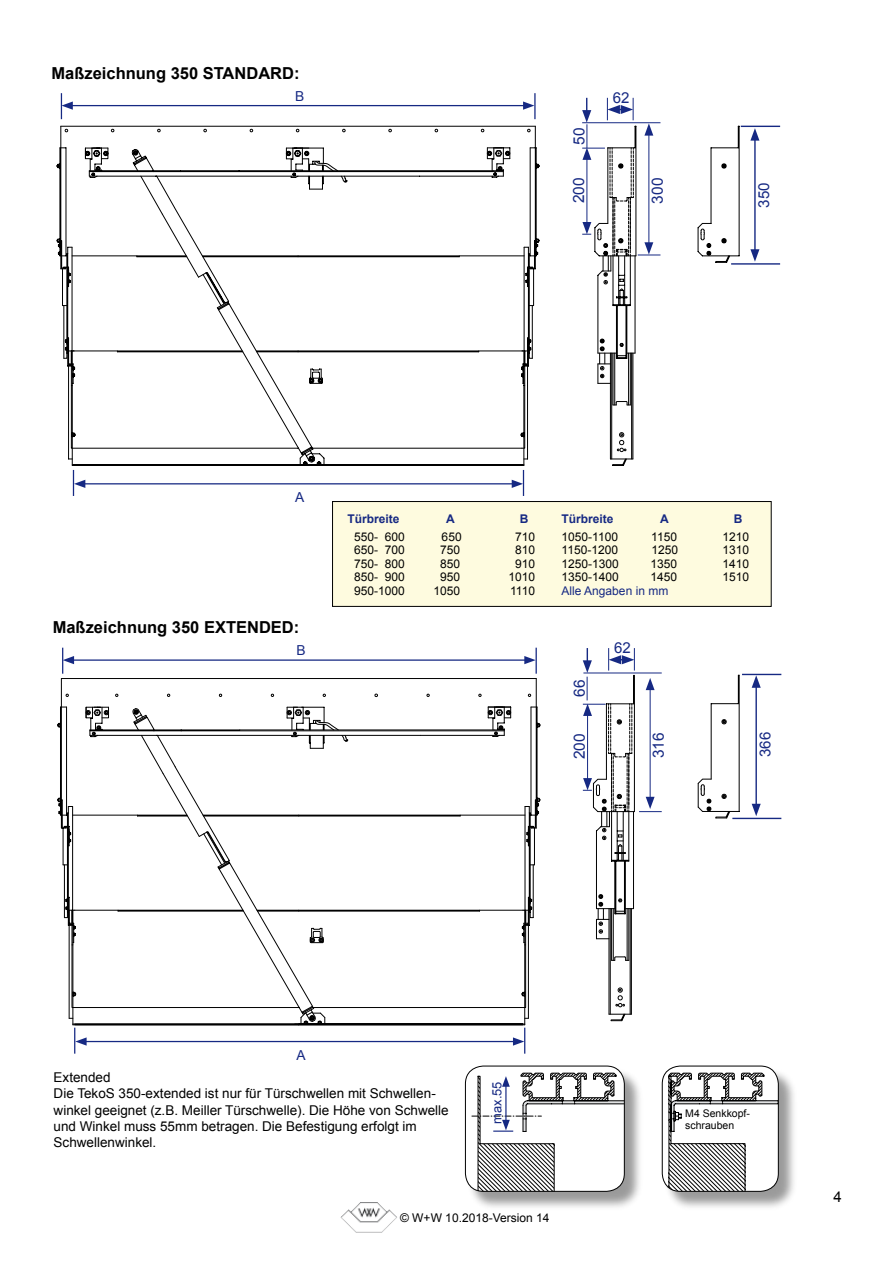
<style>
.page{position:relative;width:893px;height:1263px;background:#fff}
.page>*{position:absolute;margin:0;border:0;box-sizing:border-box;transform-origin:0 0}
.t1{font:700 16.5px "Arial";color:#000}
.t2{font:15.45px "Arial";color:#162983}
.t3{font:15.15px "Arial";color:#162983}
.t4{font:15px "Arial";color:#162983}
.t5{font:13.8px "Arial";color:#162983}
.t6{font:13.5px/16.2px "Arial";color:#000}
.t7{font:12.9px "Arial";color:#162983}
.t8{font:12px "Arial";color:#000}
.t9{font:700 12px "Arial";color:#162983}
.t10{font:12px "Arial";color:#162983}
.t11{font:10.5px/12.6px "Arial";color:#000}
</style>
<div class="page">
<img style="left:341px;top:1202px;width:56px;height:30px">
<div style="left:333px;top:501px;width:438px;height:105px;background:#fefbdf"></div>
<div style="left:332px;top:501px;width:439px;height:106px;border:1px solid #000"></div>
<svg style="left:697px;top:125px;width:47px;height:138px"></svg>
<hr style="left:731px;top:263px;width:49px;height:2px;background:#162983">
<hr style="left:754px;top:138px;width:2px;height:114px;background:#162983">
<svg style="left:750px;top:249px;width:9px;height:13px"></svg>
<svg style="left:750px;top:128px;width:9px;height:13px"></svg>
<hr style="left:70px;top:105px;width:456px;height:1px;background:#162983">
<svg style="left:523px;top:101px;width:11px;height:9px"></svg>
<hr style="left:534px;top:93px;width:2px;height:26px;background:#162983">
<svg style="left:61px;top:93px;width:12px;height:26px"></svg>
<svg style="left:56px;top:126px;width:482px;height:370px"></svg>
<hr style="left:741px;top:126px;width:39px;height:1px;background:#162983">
<svg style="left:582px;top:98px;width:78px;height:368px"></svg>
<hr style="left:732px;top:818px;width:49px;height:1px;background:#162983">
<hr style="left:755px;top:685px;width:2px;height:122px;background:#162983">
<svg style="left:752px;top:804px;width:9px;height:12px"></svg>
<hr style="left:71px;top:659px;width:456px;height:2px;background:#162983">
<hr style="left:84px;top:1041px;width:432px;height:1px;background:#162983">
<svg style="left:524px;top:648px;width:13px;height:26px"></svg>
<svg style="left:513px;top:1030px;width:12px;height:24px"></svg>
<hr style="left:742px;top:674px;width:39px;height:1px;background:#162983">
<div style="left:467px;top:1067px;width:177px;height:145px;background:#000;opacity:.4"></div>
<div style="left:465px;top:1066px;width:159px;height:125px;background:#fff;border-radius:18px"></div>
<div style="left:465px;top:1066px;width:159px;height:125px;border:1px solid #000;border-radius:18px"></div>
<div style="left:664px;top:1067px;width:133px;height:145px;background:#000;opacity:.4"></div>
<svg style="left:662px;top:1066px;width:116px;height:125px"></svg>
<svg style="left:669px;top:1073px;width:109px;height:118px"></svg>
<div style="left:662px;top:1066px;width:116px;height:125px;border:1px solid #000;border-radius:18px"></div>
<svg style="left:472px;top:1073px;width:152px;height:118px"></svg>
<hr style="left:493px;top:1130px;width:20px;height:2px;background:#162983">
<svg style="left:348px;top:678px;width:193px;height:352px"></svg>
<hr style="left:313px;top:1007px;width:210px;height:1px;background:#000">
<hr style="left:536px;top:678px;width:1px;height:137px;background:#000">
<hr style="left:537px;top:707px;width:1px;height:108px;background:#000">
<svg style="left:538px;top:723px;width:3px;height:4px"></svg>
<hr style="left:530px;top:827px;width:1px;height:85px;background:#000">
<hr style="left:533px;top:865px;width:1px;height:52px;background:#000">
<hr style="left:534px;top:828px;width:1px;height:37px;background:#000">
<hr style="left:529px;top:827px;width:1px;height:84px;background:#000">
<hr style="left:525px;top:806px;width:1px;height:104px;background:#000">
<hr style="left:524px;top:924px;width:1px;height:101px;background:#000">
<hr style="left:531px;top:707px;width:1px;height:108px;background:#000">
<svg style="left:348px;top:707px;width:177px;height:218px"></svg>
<svg style="left:494px;top:725px;width:11px;height:10px"></svg>
<hr style="left:299px;top:1024px;width:226px;height:1px;background:#000">
<hr style="left:528px;top:925px;width:1px;height:93px;background:#000">
<svg style="left:525px;top:798px;width:15px;height:48px"></svg>
<svg style="left:522px;top:897px;width:11px;height:111px"></svg>
<svg style="left:488px;top:707px;width:23px;height:11px"></svg>
<svg style="left:57px;top:648px;width:291px;height:406px"></svg>
<svg style="left:583px;top:648px;width:79px;height:374px"></svg>
<svg style="left:752px;top:675px;width:9px;height:13px"></svg>
<svg style="left:697px;top:674px;width:49px;height:146px"></svg>
<p class="t1" style="left:51px;top:62px;width:250px">Maßzeichnung 350 STANDARD:</p>
<p class="t5" style="left:295px;top:87px;width:11px">B</p>
<p class="t4" style="left:613px;top:88px;width:18px">62</p>
<p class="t2" style="left:569px;top:145px;width:19px;rotate:-90deg">50</p>
<p class="t2" style="left:569px;top:203px;width:27px;rotate:-90deg">200</p>
<p class="t2" style="left:647px;top:204px;width:27px;rotate:-90deg">300</p>
<p class="t3" style="left:754px;top:208px;width:27px;rotate:-90deg">350</p>
<p class="t5" style="left:295px;top:488px;width:11px">A</p>
<p class="t1" style="left:53px;top:616px;width:248px">Maßzeichnung 350 EXTENDED:</p>
<p class="t5" style="left:296px;top:641px;width:11px">B</p>
<p class="t9" style="left:348px;top:511px;width:54px">Türbreite</p>
<p class="t9" style="left:446px;top:511px;width:10px">A</p>
<p class="t9" style="left:520px;top:511px;width:10px">B</p>
<p class="t8" style="left:354px;top:529px;width:52px">550- 600</p>
<p class="t8" style="left:442px;top:529px;width:22px">650</p>
<p class="t8" style="left:515px;top:529px;width:22px">710</p>
<p class="t8" style="left:354px;top:542px;width:52px">650- 700</p>
<p class="t8" style="left:440px;top:542px;width:22px">750</p>
<p class="t8" style="left:515px;top:542px;width:22px">810</p>
<p class="t8" style="left:354px;top:556px;width:52px">750- 800</p>
<p class="t8" style="left:440px;top:556px;width:22px">850</p>
<p class="t8" style="left:515px;top:556px;width:22px">910</p>
<p class="t8" style="left:354px;top:569px;width:52px">850- 900</p>
<p class="t8" style="left:440px;top:569px;width:22px">950</p>
<p class="t8" style="left:508px;top:569px;width:28px">1010</p>
<p class="t8" style="left:354px;top:583px;width:52px">950-1000</p>
<p class="t8" style="left:433px;top:583px;width:28px">1050</p>
<p class="t8" style="left:510px;top:583px;width:26px">1110</p>
<p class="t9" style="left:562px;top:511px;width:54px">Türbreite</p>
<p class="t9" style="left:660px;top:511px;width:10px">A</p>
<p class="t9" style="left:734px;top:511px;width:10px">B</p>
<p class="t8" style="left:562px;top:529px;width:58px">1050-1100</p>
<p class="t8" style="left:651px;top:529px;width:27px">1150</p>
<p class="t8" style="left:722px;top:529px;width:28px">1210</p>
<p class="t8" style="left:562px;top:542px;width:58px">1150-1200</p>
<p class="t8" style="left:651px;top:542px;width:28px">1250</p>
<p class="t8" style="left:722px;top:542px;width:28px">1310</p>
<p class="t8" style="left:562px;top:556px;width:59px">1250-1300</p>
<p class="t8" style="left:650px;top:556px;width:28px">1350</p>
<p class="t8" style="left:722px;top:556px;width:28px">1410</p>
<p class="t8" style="left:562px;top:569px;width:59px">1350-1400</p>
<p class="t8" style="left:650px;top:569px;width:28px">1450</p>
<p class="t8" style="left:722px;top:569px;width:28px">1510</p>
<p class="t10" style="left:562px;top:583px;width:108px">Alle Angaben in mm</p>
<p class="t4" style="left:614px;top:638px;width:18px">62</p>
<p class="t2" style="left:569px;top:697px;width:19px;rotate:-90deg">66</p>
<p class="t2" style="left:569px;top:759px;width:27px;rotate:-90deg">200</p>
<p class="t2" style="left:648px;top:758px;width:27px;rotate:-90deg">316</p>
<p class="t3" style="left:755px;top:757px;width:27px;rotate:-90deg">366</p>
<p class="t5" style="left:296px;top:1045px;width:11px">A</p>
<p class="t6" style="left:54px;top:1069px;width:397px">Extended<br>Die TekoS 350-extended ist nur für Türschwellen mit Schwellen&shy;winkel geeignet (z.B. Meiller Türschwelle). Die Höhe von Schwelle und Winkel muss 55mm betragen. Die Befestigung erfolgt im Schwellenwinkel.</p>
<p class="t7" style="left:488px;top:1124px;width:44px;rotate:-90deg">max.55</p>
<p class="t8" style="left:400px;top:1210px;width:151px">© W+W 10.2018-Version 14</p>
<p class="t11" style="left:685px;top:1107px;width:66px">M4 Senkkopf&shy;schrauben</p>
</div>
